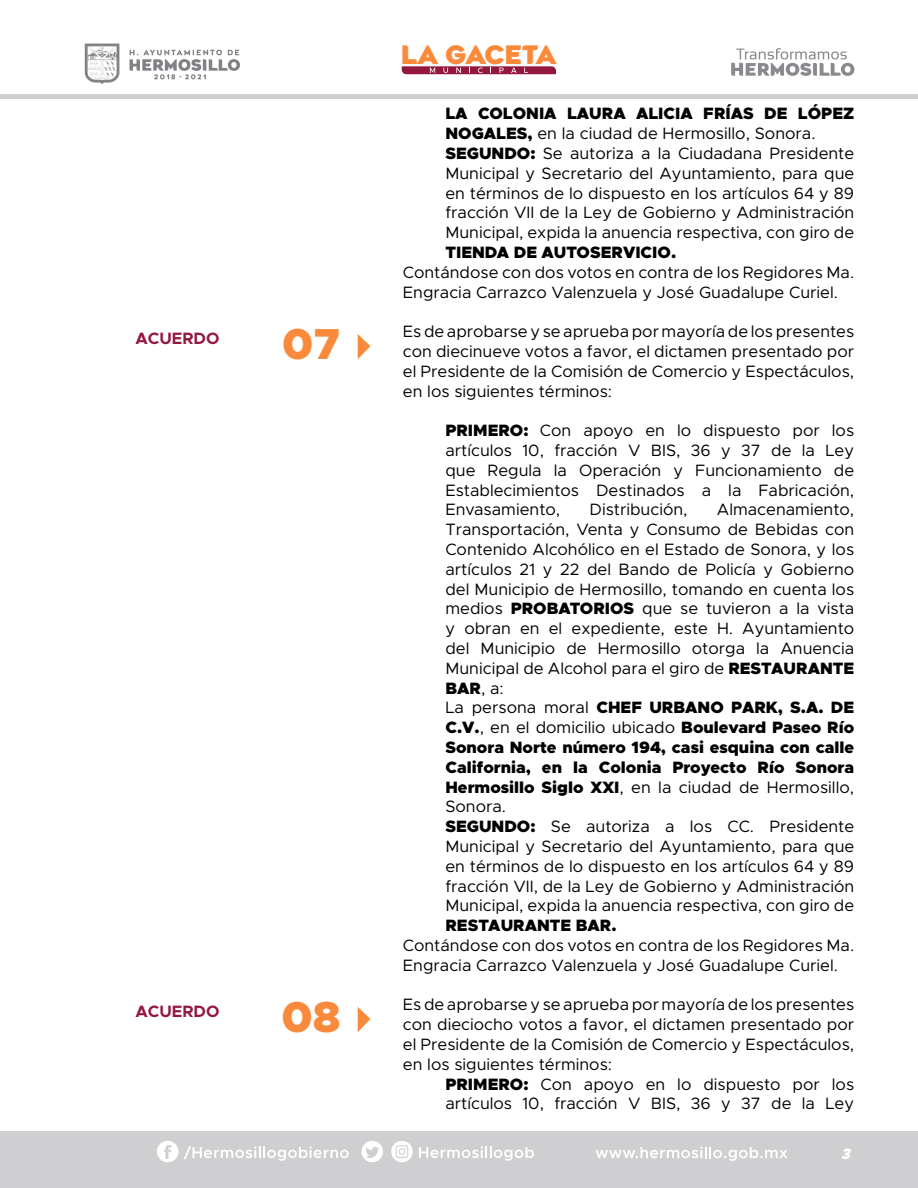
<style>
.page{position:relative;width:918px;height:1188px;background:#fff}
.page>*{position:absolute;margin:0;border:0;box-sizing:border-box;transform-origin:0 0}
.t1{font:900 43.5px "Metropolis";color:#fa8a3b}
.t2{font:900 25.35px "Agenor";letter-spacing:-.025em;color:#fa8a3b}
.t3{font:16.5px/19.8px "Metropolis";color:#000}
.t4{font:900 16.5px "Metropolis";color:#000}
.t5{font:700 16.5px "Metropolis";color:#94173e}
.t6{font:italic 900 15px "Metropolis";color:#fff;scale:.94 1}
.s1{font-weight:900}
</style>
<div class="page">
<div style="left:0;top:1132px;width:918px;height:56px;background:#cfcfd1"></div>
<div style="left:0;top:94px;width:918px;height:5px;background:#cfcfd1"></div>
<svg style="left:129px;top:50px;width:111px;height:29px"></svg>
<svg style="left:85px;top:44px;width:34px;height:40px"></svg>
<svg style="left:391px;top:1141px;width:22px;height:21px"></svg>
<svg style="left:157px;top:1141px;width:21px;height:21px"></svg>
<svg style="left:362px;top:1141px;width:21px;height:21px"></svg>
<svg style="left:184px;top:1146px;width:165px;height:15px"></svg>
<svg style="left:419px;top:1146px;width:115px;height:15px"></svg>
<svg style="left:596px;top:1147px;width:191px;height:14px"></svg>
<svg style="left:402px;top:66px;width:154px;height:8px"></svg>
<svg style="left:731px;top:48px;width:123px;height:28px"></svg>
<svg style="left:358px;top:334px;width:12px;height:25px"></svg>
<svg style="left:358px;top:1007px;width:12px;height:25px"></svg>
<p class="t5" style="left:135px;top:328px;width:86px">ACUERDO</p>
<p class="t5" style="left:135px;top:1001px;width:86px">ACUERDO</p>
<h1 class="t1" style="left:282px;top:316px;width:59px">07</h1>
<h1 class="t1" style="left:282px;top:989px;width:60px">08</h1>
<h2 class="t2" style="left:401px;top:38px;width:157px">LA GACETA</h2>
<p class="t3" style="left:445px;top:104px;width:410px"><span class="s1">LA COLONIA LAURA ALICIA FRÍAS DE LÓPEZ NOGALES,</span> en la ciudad de Hermosillo, Sonora.<br><span class="s1">SEGUNDO:</span> Se autoriza a la Ciudadana Presidente Municipal y Secretario del Ayuntamiento, para que en términos de lo dispuesto en los artículos 64 y 89 fracción VII de la Ley de Gobierno y Administración Municipal, expida la anuencia respectiva, con giro de</p>
<p class="t4" style="left:445px;top:242px;width:232px">TIENDA DE AUTOSERVICIO.</p>
<p class="t3" style="left:403px;top:262px;width:453px">Contándose con dos votos en contra de los Regidores Ma.<br>Engracia Carrazco Valenzuela y José Guadalupe Curiel.</p>
<p class="t3" style="left:403px;top:322px;width:453px;text-align:justify">Es de aprobarse y se aprueba por mayoría de los presentes con diecinueve votos a favor, el dictamen presentado por el Presidente de la Comisión de Comercio y Espectáculos, en los siguientes términos:</p>
<p class="t3" style="left:445px;top:421px;width:410px;text-align:justify"><span class="s1">PRIMERO:</span> Con apoyo en lo dispuesto por los artículos 10, fracción V BIS, 36 y 37 de la Ley que Regula la Operación y Funcionamiento de Establecimientos Destinados a la Fabricación, Envasamiento,</p>
<p class="t3" style="left:589px;top:500px;width:100px">Distribución,</p>
<p class="t3" style="left:445px;top:500px;width:410px;text-indent:271px">Almacenamiento, Transportación, Venta y Consumo de Bebidas con Contenido Alcohólico en el Estado de Sonora, y los artículos 21 y 22 del Bando de Policía y Gobierno del Municipio de Hermosillo, tomando en cuenta los medios <span class="s1">PROBATORIOS</span> que se tuvieron a la vista y obran en el expediente, este H. Ayuntamiento del Municipio de Hermosillo otorga la Anuencia Municipal de Alcohol para el giro de <span class="s1">RESTAURANTE BAR</span>, a:<br>La persona moral <span class="s1">CHEF URBANO PARK, S.A. DE C.V.</span>, en el domicilio ubicado <span class="s1">Boulevard Paseo Río Sonora Norte número 194, casi esquina con calle California, en la Colonia Proyecto Río Sonora Hermosillo Siglo XXI</span>, en la ciudad de Hermosillo, Sonora.<br><span class="s1">SEGUNDO:</span> Se autoriza a los CC. Presidente Municipal y Secretario del Ayuntamiento, para que en términos de lo dispuesto en los artículos 64 y 89 fracción VII, de la Ley de Gobierno y Administración Municipal, expida la anuencia respectiva, con giro de</p>
<p class="t4" style="left:445px;top:915px;width:173px">RESTAURANTE BAR.</p>
<p class="t3" style="left:403px;top:935px;width:453px">Contándose con dos votos en contra de los Regidores Ma.<br>Engracia Carrazco Valenzuela y José Guadalupe Curiel.</p>
<p class="t3" style="left:403px;top:995px;width:453px;text-align:justify">Es de aprobarse y se aprueba por mayoría de los presentes con dieciocho votos a favor, el dictamen presentado por el Presidente de la Comisión de Comercio y Espectáculos, en los siguientes términos:</p>
<p class="t3" style="left:445px;top:1074px;width:410px"><span class="s1">PRIMERO:</span> Con apoyo en lo dispuesto por los artículos 10, fracción V BIS, 36 y 37 de la Ley</p>
<p class="t6" style="left:841px;top:1144px;width:15px">3</p>
</div>
